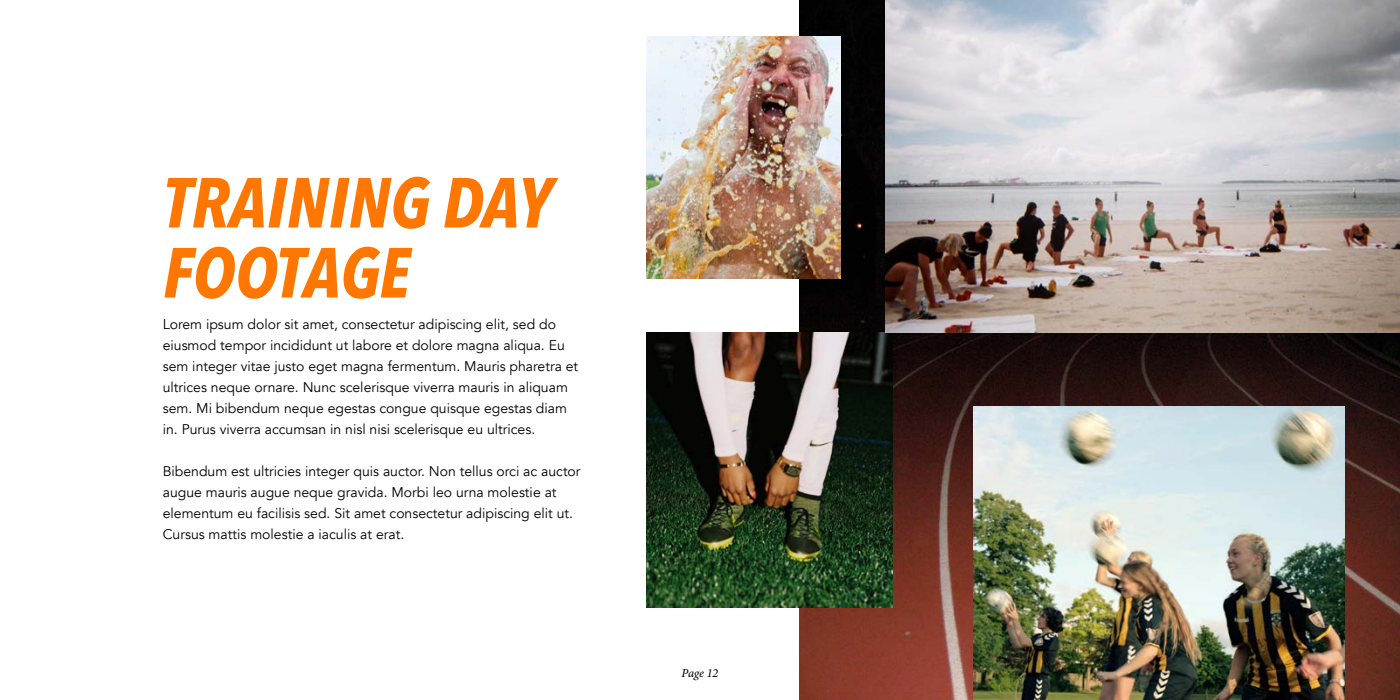
<style>
.page{position:relative;width:1400px;height:700px;background:#fff}
.page>*{position:absolute;margin:0;border:0;box-sizing:border-box;transform-origin:0 0}
.t1{font:italic 700 70px/70px "Avenir Next Condensed";color:#f70}
.t2{font:14px/21px "Avenir";color:#000}
.t3{font:italic 12.25px "Minion Variable Concept";letter-spacing:-.005em;color:#000}
</style>
<div class="page">
<img style="left:800px;top:0;width:600px;height:700px">
<img style="left:646px;top:332px;width:247px;height:276px">
<img style="left:886px;top:0;width:514px;height:332px">
<img style="left:973px;top:407px;width:372px;height:293px">
<img style="left:646px;top:37px;width:194px;height:241px">
<h1 class="t1" style="left:163px;top:167px;width:391px">TRAINING DAY<br>FOOTAGE</h1>
<p class="t2" style="left:163px;top:314px;width:417px">Lorem ipsum dolor sit amet, consectetur adipiscing elit, sed do eiusmod tempor incididunt ut labore et dolore magna aliqua. Eu sem integer vitae justo eget magna fermentum. Mauris pharetra et ultrices neque ornare. Nunc scelerisque viverra mauris in aliquam sem. Mi bibendum neque egestas congue quisque egestas diam in. Purus viverra accumsan in nisl nisi scelerisque eu ultrices.</p>
<p class="t2" style="left:163px;top:461px;width:419px">Bibendum est ultricies integer quis auctor. Non tellus orci ac auctor augue mauris augue neque gravida. Morbi leo urna molestie at elementum eu facilisis sed. Sit amet consectetur adipiscing elit ut.<br>Cursus mattis molestie a iaculis at erat.</p>
<p class="t3" style="left:682px;top:665px;width:38px">Page 12</p>
</div>
